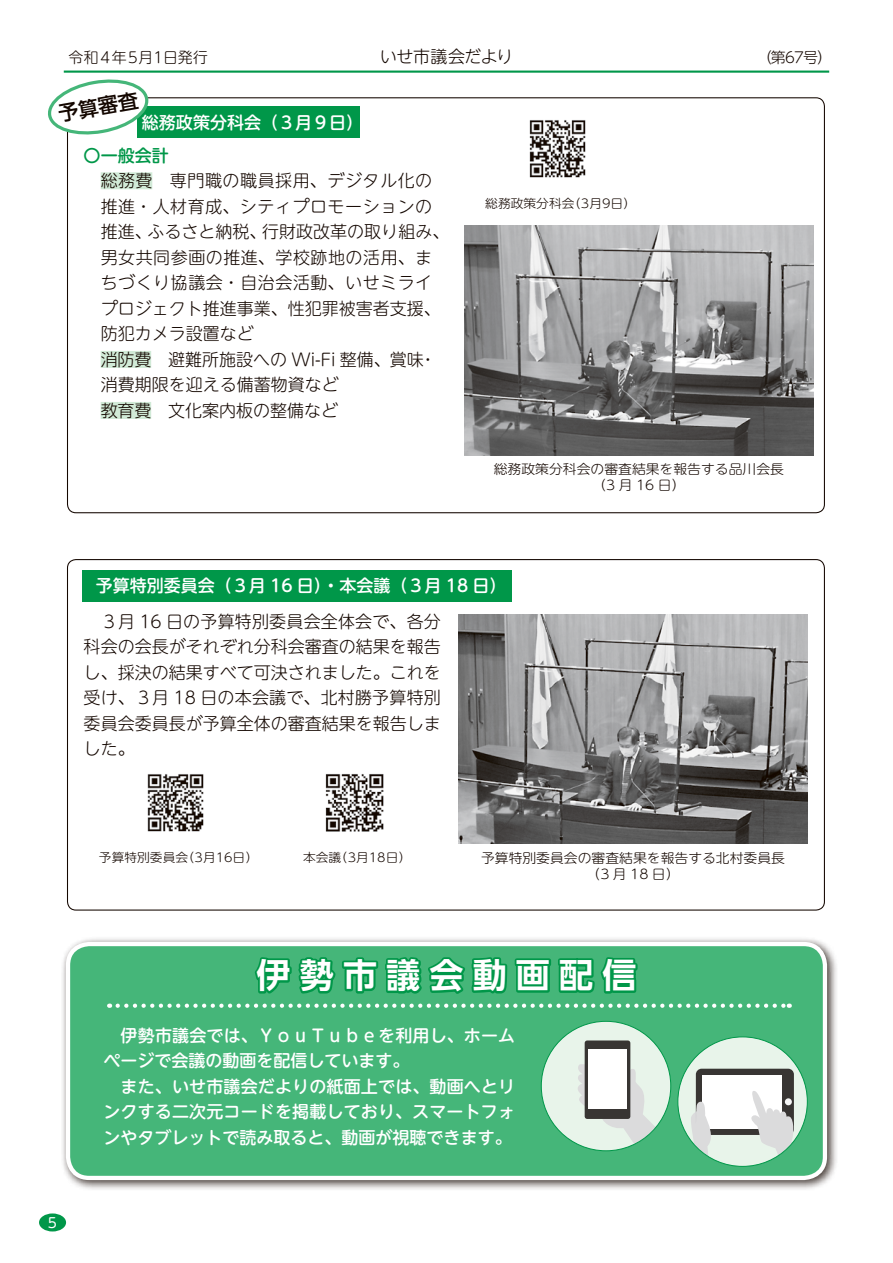
<style>
.page{position:relative;width:893px;height:1263px;background:#fff}
.page>*{position:absolute;margin:0;border:0;box-sizing:border-box;transform-origin:0 0}
.t1{font:700 34.05px "UD Shin Go Pro De";letter-spacing:.27em;color:#fff}
.t2{font:500 20.25px "UD Shin Go Pro";color:#140700}
.t3{font:300 16.95px/25.5px "UD Shin M Go Pro";color:#140700}
.t4{font:500 16.95px/25.5px "UD Shin M Go Pro";letter-spacing:.005em;color:#fff}
.t5{font:300 16.95px "UD Shin M Go Pro";letter-spacing:.03em;color:#140700}
.t6{font:300 16.95px "UD Shin M Go Pro";letter-spacing:.035em;color:#140700}
.t7{font:300 16.95px "UD Shin M Go Pro";letter-spacing:-.025em;color:#140700}
.t8{font:500 16.95px "UD Shin M Go Pro";color:#009749}
.t9{font:300 14.85px "UD Shin M Go Pro";letter-spacing:-.05em;color:#140700}
.t10{font:13.8px "UD Shin M Go Pro";color:#fff}
.t11{font:300 13.2px/15.9px "UD Shin M Go Pro";color:#140700;text-align:center;scale:1.05 1}
.t12{font:300 12.15px "UD Shin M Go Pro";color:#140700;scale:1.05 1}
</style>
<div class="page">
<div style="left:137px;top:107px;width:222px;height:31px;background:#009749"></div>
<div style="left:82px;top:570px;width:430px;height:32px;background:#009749"></div>
<svg style="left:48px;top:79px;width:101px;height:57px"></svg>
<div style="left:101px;top:172px;width:51px;height:17px;background:#d1ead7"></div>
<div style="left:101px;top:351px;width:50px;height:17px;background:#d1ead7"></div>
<div style="left:101px;top:402px;width:50px;height:17px;background:#d1ead7"></div>
<div style="left:61px;top:937px;width:777px;height:254px;background:#140700;opacity:.75"></div>
<div style="left:68px;top:944px;width:757px;height:234px;background:#45b679;border-radius:21px"></div>
<div style="left:66px;top:942px;width:761px;height:238px;border:4px solid #fff;border-radius:21px"></div>
<svg style="left:255px;top:957px;width:383px;height:37px"></svg>
<div style="left:541px;top:1021px;width:130px;height:130px;background:#e8f4ea;border-radius:50%"></div>
<svg style="left:576px;top:1061px;width:85px;height:89px"></svg>
<div style="left:585px;top:1040px;width:45px;height:79px;background:#383533;border-radius:3px"></div>
<div style="left:588px;top:1050px;width:39px;height:59px;background:#fff"></div>
<div style="left:678px;top:1037px;width:129px;height:129px;background:#e8f4ea;border-radius:50%"></div>
<div style="left:696px;top:1069px;width:98px;height:66px;background:#383533;border-radius:6px"></div>
<div style="left:702px;top:1075px;width:80px;height:53px;background:#fff"></div>
<svg style="left:690px;top:1101px;width:22px;height:58px"></svg>
<svg style="left:749px;top:1090px;width:49px;height:67px"></svg>
<svg style="left:118px;top:1003px;width:672px;height:5px"></svg>
<img style="left:465px;top:225px;width:348px;height:230px">
<img style="left:459px;top:614px;width:348px;height:230px">
<img style="left:529px;top:120px;width:57px;height:58px">
<img style="left:147px;top:774px;width:57px;height:58px">
<img style="left:325px;top:774px;width:59px;height:58px">
<div style="left:39px;top:1213px;width:27px;height:18px;background:#009749;border-radius:50%"></div>
<hr style="left:64px;top:71px;width:765px;height:2px;background:#009749">
<p class="t9" style="left:68px;top:46px;width:86px">令和４年５月</p>
<p class="t9" style="left:163px;top:46px;width:46px">日発行</p>
<p class="t9" style="left:151px;top:46px;width:16px">１</p>
<p class="t7" style="left:380px;top:43px;width:135px">いせ市議会だより</p>
<p class="t2" style="left:56px;top:98px;width:82px;rotate:-10deg">予算審査</p>
<p class="t8" style="left:84px;top:141px;width:87px">〇一般会計</p>
<p class="t6" style="left:101px;top:167px;width:333px">総務費　専門職の職員採用、デジタル化の</p>
<p class="t5" style="left:101px;top:193px;width:333px">推進・人材育成、シティプロモーションの</p>
<p class="t3" style="left:262px;top:218px;width:189px">行財政改革の取り組み、</p>
<p class="t4" style="left:142px;top:109px;width:223px">総務政策分科会（３月９日(</p>
<p class="t3" style="left:101px;top:218px;width:53px">推進、</p>
<p class="t5" style="left:101px;top:244px;width:333px">男女共同参画の推進、学校跡地の活用、ま</p>
<p class="t5" style="left:101px;top:269px;width:333px">ちづくり協議会・自治会活動、いせミライ</p>
<p class="t3" style="left:101px;top:295px;width:342px">プロジェクト推進事業、性犯罪被害者支援、</p>
<p class="t3" style="left:101px;top:320px;width:155px">防犯カメラ設置など</p>
<p class="t3" style="left:420px;top:346px;width:19px">・</p>
<p class="t3" style="left:147px;top:218px;width:121px">ふるさと納税、</p>
<p class="t3" style="left:101px;top:346px;width:325px">消防費　避難所施設への Wi-Fi 整備、賞味消費期限を迎える備蓄物資など<br>教育費　文化案内板の整備など</p>
<p class="t12" style="left:568px;top:193px;width:66px">（3月9日(</p>
<p class="t12" style="left:485px;top:193px;width:87px">総務政策分科会</p>
<p class="t9" style="left:757px;top:46px;width:76px">（第67号(</p>
<p class="t11" style="left:494px;top:461px;width:278px">総務政策分科会の審査結果を報告する品川会長（3 月 16 日(</p>
<p class="t4" style="left:96px;top:572px;width:412px">予算特別委員会（３月 16 日）・本会議（３月 18 日(</p>
<p class="t3" style="left:84px;top:608px;width:359px;text-align:justify">　３月 16 日の予算特別委員会全体会で、各分科会の会長がそれぞれ分科会審査の結果を報告し、採決の結果すべて可決されました。これを受け、３月 18 日の本会議で、北村勝予算特別委員会委員長が予算全体の審査結果を報告しました。</p>
<p class="t12" style="left:182px;top:847px;width:74px">（3月16日）</p>
<p class="t12" style="left:99px;top:847px;width:87px">予算特別委員会</p>
<p class="t12" style="left:335px;top:847px;width:74px">（3月18日(</p>
<p class="t12" style="left:303px;top:847px;width:38px">本会議</p>
<p class="t11" style="left:481px;top:850px;width:291px">予算特別委員会の審査結果を報告する北村委員長（3 月 18 日(</p>
<p class="t10" style="left:48px;top:1211px;width:11px">5</p>
<h1 class="t1" style="left:257px;top:948px;width:381px">伊勢市議会動画配信</h1>
<p class="t4" style="left:103px;top:1022px;width:413px">　伊勢市議会では、ＹｏｕＴｕｂｅを利用し、ホームページで会議の動画を配信しています。<br>　また、いせ市議会だよりの紙面上では、動画へとリンクする二次元コードを掲載しており、スマートフォンやタブレットで読み取ると、動画が視聴できます。</p>
</div>
